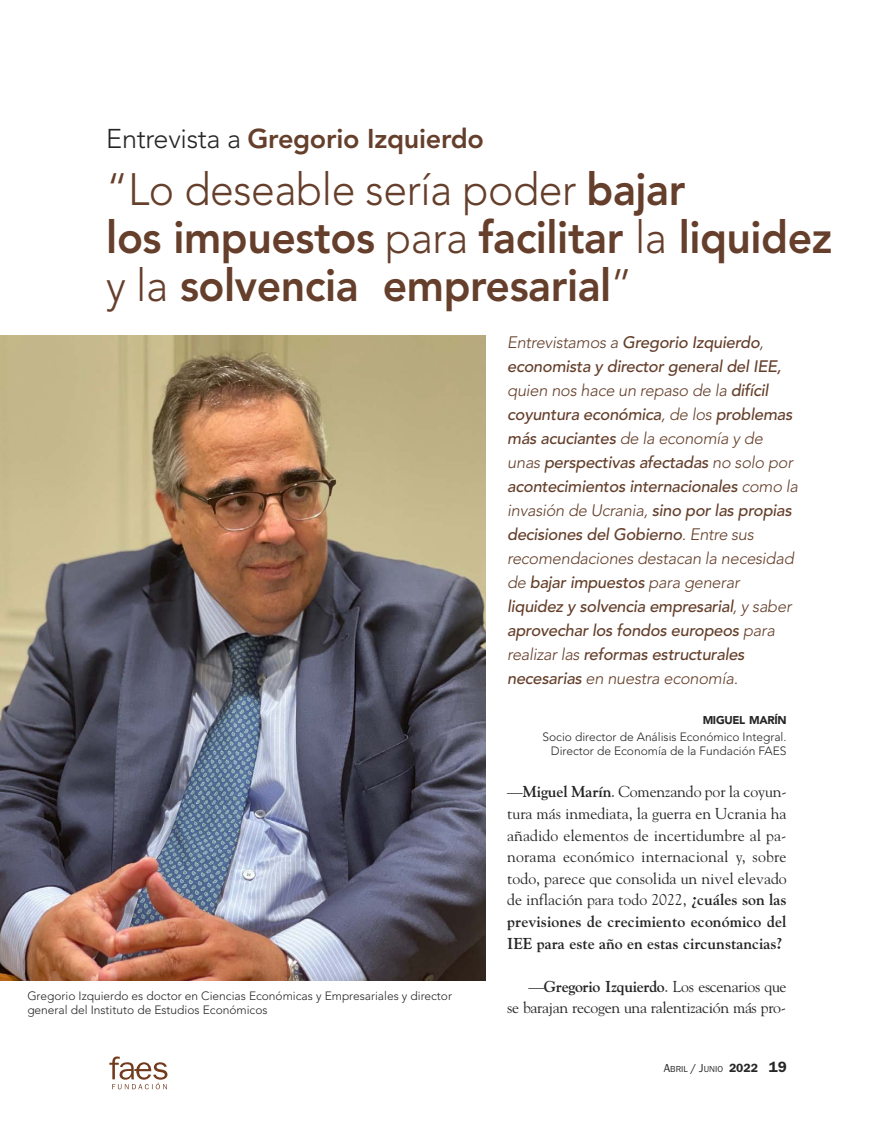
<style>
.page{position:relative;width:893px;height:1127px;background:#fff}
.page>*{position:absolute;margin:0;border:0;box-sizing:border-box;transform-origin:0 0}
.t1{font:800 45px/48px "Avenir";letter-spacing:-.01em;color:#653f2b;scale:.95 1}
.t2{font:800 27px "Avenir";letter-spacing:-.01em;color:#653f2b}
.t3{font:500 16.5px/24px "Avenir";letter-spacing:-.015em;color:#653f2b}
.t4{font:15.75px/21.6px "Goudy";letter-spacing:-.02em;color:#272627;text-align:justify}
.t5{font:300 12px/13.5px "Avenir";color:#272627;text-align:right}
.t6{font:900 11.25px "Avenir";letter-spacing:-.025em;color:#272627}
.t7{font:9px "Franklin Gothic";color:#272627}
.s1{font-weight:300;color:#272627}
.s2{font-weight:300}
.s3{font-weight:700}
.s4{font-size:12px}
.s5{font-weight:600;font-size:12px}
.s6{font-weight:600;font-size:15px}
</style>
<div class="page">
<img style="left:0;top:336px;width:486px;height:645px">
<svg style="left:109px;top:1056px;width:58px;height:33px"></svg>
<h2 class="t2" style="left:106px;top:128px;width:379px"><span class="s1">Entrevista a</span> Gregorio Izquierdo</h2>
<h1 class="t1" style="left:106px;top:169px;width:766px"><span class="s2">“Lo deseable sería poder</span> bajar<br>los impuestos <span class="s2">para</span> facilitar <span class="s2">la</span> liquidez <span class="s2">y la</span> solvencia empresarial<span class="s2">”</span></h1>
<p class="t3" style="left:507px;top:332px;width:295px"><span class="s2">Entrevistamos a</span> Gregorio Izquierdo<span class="s2">, </span>economista y director general del IEE, <span class="s2">quien nos hace un repaso de la</span> difícil coyuntura económica<span class="s2">, de los</span> problemas más acuciantes <span class="s2">de la economía y de unas</span> perspectivas afectadas <span class="s2">no solo por </span>acontecimientos internacionales <span class="s2">como la invasión de Ucrania,</span> sino por las propias decisiones del Gobierno<span class="s2">. Entre sus recomendaciones destacan la necesidad de</span> bajar impuestos <span class="s2">para generar </span>liquidez y solvencia empresarial<span class="s2">, y saber </span>aprovechar los fondos europeos <span class="s2">para realizar las</span> reformas estructurales necesarias <span class="s2">en nuestra economía.</span></p>
<p class="t5" style="left:27px;top:989px;width:426px;line-height:14.4px;text-align:left">Gregorio Izquierdo es doctor en Ciencias Económicas y Empresariales y director general del Instituto de Estudios Económicos</p>
<p class="t6" style="left:703px;top:715px;width:86px">MIGUEL MARÍN</p>
<p class="t5" style="left:542px;top:731px;width:246px">Socio director de Análisis Económico Integral.<br>Director de Economía de la Fundación FAES</p>
<p class="t4" style="left:507px;top:782px;width:281px">—<span class="s3">Miguel Marín</span>. Comenzando por la coyun&shy;tura más inmediata, la guerra en Ucrania ha añadido elementos de incertidumbre al pa&shy;norama económico internacional y, sobre todo, parece que consolida un nivel elevado de inflación para todo 2022, <span class="s3">¿cuáles son las previsiones de crecimiento económico del IEE para este año en estas circunstancias?</span></p>
<p class="t4" style="left:507px;top:976px;width:281px;text-align:right">—<span class="s3">Gregorio Izquierdo</span>. Los escenarios que<br>se barajan recogen una ralentización más pro-</p>
<p class="t7" style="left:664px;top:1066px;width:124px"><span class="s4">A</span>BRIL <span class="s4">/ J</span>UNIO <span class="s5">2022</span> <span class="s6">19</span></p>
</div>
